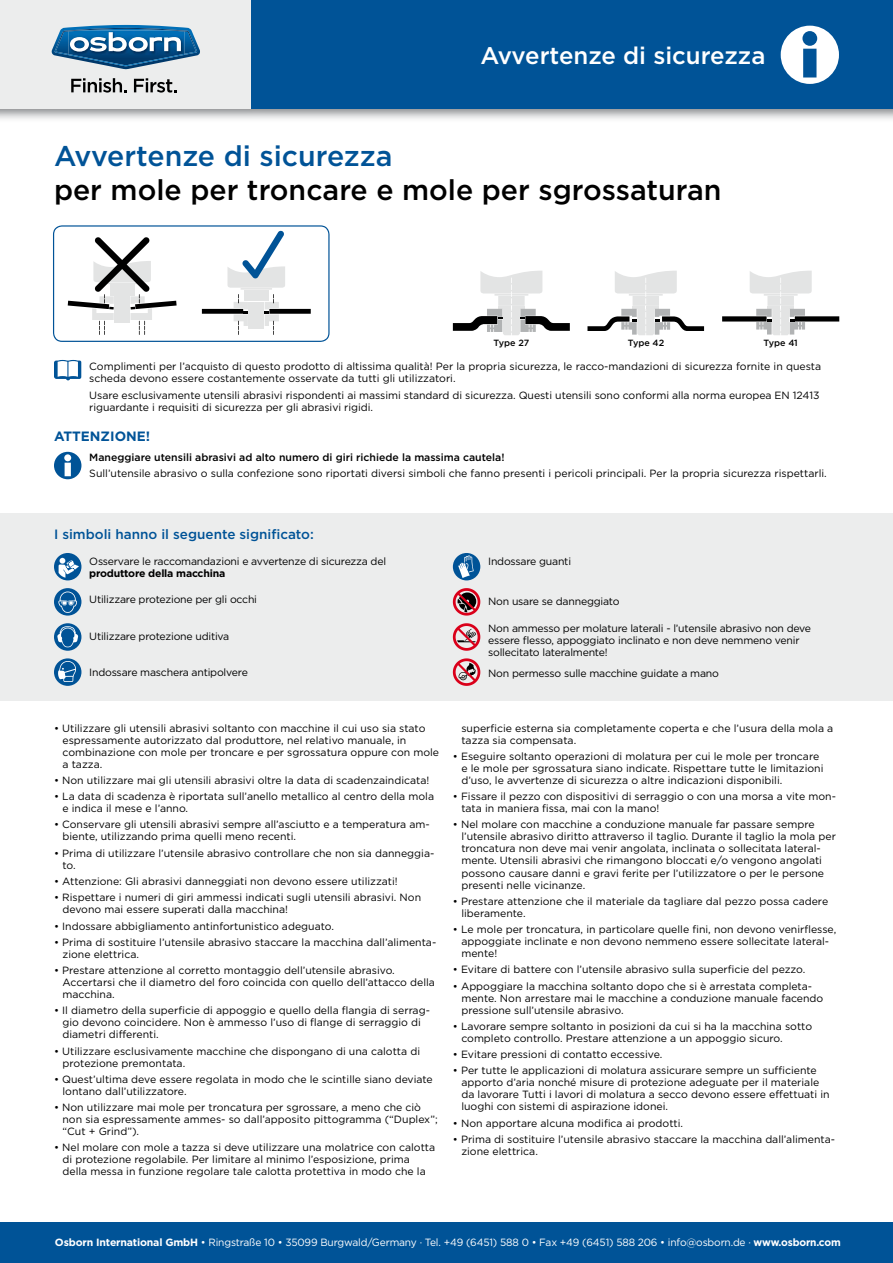
<style>
.page{position:relative;width:893px;height:1263px;background:#fff}
.page>*{position:absolute;margin:0;border:0;box-sizing:border-box;transform-origin:0 0}
.t1{font:500 28.5px "Gotham";color:#000}
.t2{font:500 28.5px "Gotham";color:#005397}
.t3{font:500 24px "Gotham";color:#fff}
.t4{font:500 13.5px "Gotham";color:#005397}
.t5{font:700 13.5px "Gotham";color:#005397}
.t6{font:10.5px/12px "Gotham";color:#000}
.t7{font:10.5px/12px "Gotham";letter-spacing:-.02em;color:#000}
.t8{font:10.5px "Gotham";letter-spacing:-.015em;color:#fff}
.t9{font:500 10.5px "Gotham";color:#000}
.t10{font:700 10.5px "Gotham";letter-spacing:-.02em;color:#000}
.t11{font:500 9px "Gotham";color:#000}
.s1{font-weight:700}
</style>
<div class="page">
<div style="left:0;top:513px;width:893px;height:187px;background:#eceded"></div>
<img style="left:0;top:108px;width:893px;height:11px">
<div style="left:0;top:0;width:252px;height:108px;background:#eceded"></div>
<div style="left:252px;top:0;width:641px;height:108px;background:#005397"></div>
<svg style="left:71px;top:78px;width:56px;height:15px"></svg>
<svg style="left:134px;top:78px;width:42px;height:15px"></svg>
<svg style="left:52px;top:25px;width:148px;height:44px"></svg>
<svg style="left:781px;top:26px;width:58px;height:58px"></svg>
<svg style="left:54px;top:360px;width:27px;height:20px"></svg>
<svg style="left:54px;top:452px;width:27px;height:27px"></svg>
<svg style="left:453px;top:271px;width:117px;height:64px"></svg>
<svg style="left:587px;top:271px;width:117px;height:64px"></svg>
<svg style="left:722px;top:271px;width:117px;height:64px"></svg>
<svg style="left:53px;top:225px;width:277px;height:117px"></svg>
<div style="left:0;top:1222px;width:893px;height:41px;background:#005397"></div>
<div style="left:54px;top:553px;width:27px;height:27px;background:#005397;border-radius:50%"></div>
<svg style="left:58px;top:558px;width:21px;height:20px"></svg>
<div style="left:54px;top:588px;width:27px;height:28px;background:#005397;border-radius:50%"></div>
<svg style="left:58px;top:591px;width:19px;height:22px"></svg>
<svg style="left:54px;top:623px;width:27px;height:28px"></svg>
<svg style="left:57px;top:626px;width:21px;height:21px"></svg>
<div style="left:54px;top:658px;width:27px;height:28px;background:#005397;border-radius:50%"></div>
<svg style="left:58px;top:661px;width:18px;height:21px"></svg>
<div style="left:453px;top:553px;width:27px;height:27px;background:#005397;border-radius:50%"></div>
<svg style="left:458px;top:555px;width:16px;height:23px"></svg>
<svg style="left:453px;top:588px;width:27px;height:28px"></svg>
<svg style="left:453px;top:658px;width:27px;height:28px"></svg>
<svg style="left:453px;top:623px;width:27px;height:28px"></svg>
<h2 class="t3" style="left:480px;top:42px;width:287px">Avvertenze di sicurezza</h2>
<h1 class="t2" style="left:54px;top:140px;width:340px">Avvertenze di sicurezza</h1>
<h1 class="t1" style="left:54px;top:174px;width:669px">per mole per troncare e mole per sgrossaturan</h1>
<p class="t11" style="left:494px;top:338px;width:37px">Type 27</p>
<p class="t11" style="left:628px;top:338px;width:38px">Type 42</p>
<p class="t11" style="left:764px;top:338px;width:36px">Type 41</p>
<p class="t6" style="left:89px;top:360px;width:733px">Complimenti per l’acquisto di questo prodotto di altissima qualità! Per la propria sicurezza, le racco-mandazioni di sicurezza fornite in questa scheda devono essere costantemente osservate da tutti gli utilizzatori.</p>
<p class="t6" style="left:89px;top:389px;width:732px">Usare esclusivamente utensili abrasivi rispondenti ai massimi standard di sicurezza. Questi utensili sono conformi alla norma europea EN 12413 riguardante i requisiti di sicurezza per gli abrasivi rigidi.</p>
<p class="t5" style="left:54px;top:428px;width:98px">ATTENZIONE!</p>
<p class="t9" style="left:89px;top:451px;width:417px">Maneggiare utensili abrasivi ad alto numero di giri richiede la massima cautela!</p>
<p class="t6" style="left:89px;top:467px;width:739px">Sull’utensile abrasivo o sulla confezione sono riportati diversi simboli che fanno presenti i pericoli principali. Per la propria sicurezza rispettarli.</p>
<p class="t4" style="left:54px;top:526px;width:261px">I simboli hanno il seguente significato:</p>
<p class="t7" style="left:89px;top:555px;width:298px">Osservare le raccomandazioni e avvertenze di sicurezza del</p>
<p class="t10" style="left:89px;top:568px;width:137px">produttore della macchina</p>
<p class="t7" style="left:89px;top:593px;width:169px">Utilizzare protezione per gli occhi</p>
<p class="t7" style="left:89px;top:630px;width:142px">Utilizzare protezione uditiva</p>
<p class="t7" style="left:89px;top:666px;width:160px">Indossare maschera antipolvere</p>
<p class="t7" style="left:488px;top:556px;width:84px">Indossare guanti</p>
<p class="t7" style="left:488px;top:595px;width:133px">Non usare se danneggiato</p>
<p class="t7" style="left:488px;top:622px;width:324px">Non ammesso per molature laterali - l’utensile abrasivo non deve essere flesso, appoggiato inclinato e non deve nemmeno venir sollecitato lateralmente!</p>
<p class="t7" style="left:488px;top:667px;width:232px">Non permesso sulle macchine guidate a mano</p>
<p class="t6" style="left:63px;top:722px;width:378px;text-indent:-9px">• Utilizzare gli utensili abrasivi soltanto con macchine il cui uso sia stato espressamente autorizzato dal produttore, nel relativo manuale, in combinazione con mole per troncare e per sgrossatura oppure con mole a tazza.</p>
<p class="t6" style="left:54px;top:774px;width:377px">• Non utilizzare mai gli utensili abrasivi oltre la data di scadenzaindicata!</p>
<p class="t6" style="left:63px;top:790px;width:373px;text-indent:-9px">• La data di scadenza è riportata sull’anello metallico al centro della mola e indica il mese e l’anno.</p>
<p class="t6" style="left:63px;top:818px;width:369px;text-indent:-9px">• Conservare gli utensili abrasivi sempre all’asciutto e a temperatura am&shy;biente, utilizzando prima quelli meno recenti.</p>
<p class="t6" style="left:63px;top:847px;width:373px;text-indent:-9px">• Prima di utilizzare l’utensile abrasivo controllare che non sia danneggia&shy;to.</p>
<p class="t6" style="left:54px;top:875px;width:345px">• Attenzione: Gli abrasivi danneggiati non devono essere utilizzati!</p>
<p class="t6" style="left:63px;top:891px;width:360px;text-indent:-9px">• Rispettare i numeri di giri ammessi indicati sugli utensili abrasivi. Non devono mai essere superati dalla macchina!</p>
<p class="t6" style="left:54px;top:920px;width:281px">• Indossare abbigliamento antinfortunistico adeguato.</p>
<p class="t6" style="left:63px;top:936px;width:375px;text-indent:-9px">• Prima di sostituire l’utensile abrasivo staccare la macchina dall’alimenta&shy;zione elettrica.</p>
<p class="t6" style="left:63px;top:964px;width:374px;text-indent:-9px">• Prestare attenzione al corretto montaggio dell’utensile abrasivo.<br>Accertarsi che il diametro del foro coincida con quello dell’attacco della macchina.</p>
<p class="t6" style="left:63px;top:1004px;width:369px;text-indent:-9px">• Il diametro della superficie di appoggio e quello della flangia di serrag&shy;gio devono coincidere. Non è ammesso l’uso di flange di serraggio di diametri differenti.</p>
<p class="t6" style="left:63px;top:1045px;width:359px;text-indent:-9px">• Utilizzare esclusivamente macchine che dispongano di una calotta di protezione premontata.</p>
<p class="t6" style="left:63px;top:1073px;width:372px;text-indent:-9px">• Quest’ultima deve essere regolata in modo che le scintille siano deviate lontano dall’utilizzatore.</p>
<p class="t6" style="left:63px;top:1101px;width:377px;text-indent:-9px">• Non utilizzare mai mole per troncatura per sgrossare, a meno che ciò non sia espressamente ammes- so dall’apposito pittogramma (“Duplex”; “Cut + Grind”).</p>
<p class="t6" style="left:63px;top:1141px;width:374px;text-indent:-9px">• Nel molare con mole a tazza si deve utilizzare una molatrice con calotta di protezione regolabile. Per limitare al minimo l’esposizione, prima della messa in funzione regolare tale calotta protettiva in modo che la</p>
<p class="t6" style="left:461px;top:722px;width:373px">superficie esterna sia completamente coperta e che l’usura della mola a tazza sia compensata.</p>
<p class="t6" style="left:461px;top:750px;width:364px;text-indent:-9px">• Eseguire soltanto operazioni di molatura per cui le mole per troncare e le mole per sgrossatura siano indicate. Rispettare tutte le limitazioni d’uso, le avvertenze di sicurezza o altre indicazioni disponibili.</p>
<p class="t6" style="left:461px;top:790px;width:376px;text-indent:-9px">• Fissare il pezzo con dispositivi di serraggio o con una morsa a vite mon&shy;tata in maniera fissa, mai con la mano!</p>
<p class="t6" style="left:461px;top:818px;width:376px;text-indent:-9px">• Nel molare con macchine a conduzione manuale far passare sempre l’utensile abrasivo diritto attraverso il taglio. Durante il taglio la mola per troncatura non deve mai venir angolata, inclinata o sollecitata lateral&shy;mente. Utensili abrasivi che rimangono bloccati e/o vengono angolati possono causare danni e gravi ferite per l’utilizzatore o per le persone presenti nelle vicinanze.</p>
<p class="t6" style="left:461px;top:895px;width:368px;text-indent:-9px">• Prestare attenzione che il materiale da tagliare dal pezzo possa cadere liberamente.</p>
<p class="t6" style="left:461px;top:923px;width:376px;text-indent:-9px">• Le mole per troncatura, in particolare quelle fini, non devono venirflesse, appoggiate inclinate e non devono nemmeno essere sollecitate lateral&shy;mente!</p>
<p class="t6" style="left:453px;top:963px;width:354px">• Evitare di battere con l’utensile abrasivo sulla superficie del pezzo.</p>
<p class="t6" style="left:461px;top:980px;width:363px;text-indent:-9px">• Appoggiare la macchina soltanto dopo che si è arrestata completa&shy;mente. Non arrestare mai le macchine a conduzione manuale facendo pressione sull’utensile abrasivo.</p>
<p class="t6" style="left:461px;top:1020px;width:352px;text-indent:-9px">• Lavorare sempre soltanto in posizioni da cui si ha la macchina sotto completo controllo. Prestare attenzione a un appoggio sicuro.</p>
<p class="t6" style="left:453px;top:1048px;width:211px">• Evitare pressioni di contatto eccessive.</p>
<p class="t6" style="left:461px;top:1064px;width:370px;text-indent:-9px">• Per tutte le applicazioni di molatura assicurare sempre un sufficiente apporto d’aria nonché misure di protezione adeguate per il materiale da lavorare Tutti i lavori di molatura a secco devono essere effettuati in luoghi con sistemi di aspirazione idonei.</p>
<p class="t6" style="left:453px;top:1117px;width:232px">• Non apportare alcuna modifica ai prodotti.</p>
<p class="t6" style="left:461px;top:1133px;width:375px;text-indent:-9px">• Prima di sostituire l’utensile abrasivo staccare la macchina dall’alimenta&shy;zione elettrica.</p>
<p class="t8" style="left:55px;top:1236px;width:787px"><span class="s1">Osborn International GmbH</span> • Ringstraße 10 • 35099 Burgwald/Germany · Tel. +49 (6451) 588 0 • Fax +49 (6451) 588 206 • info@osborn.de · <span class="s1">www.osborn.com</span></p>
</div>
